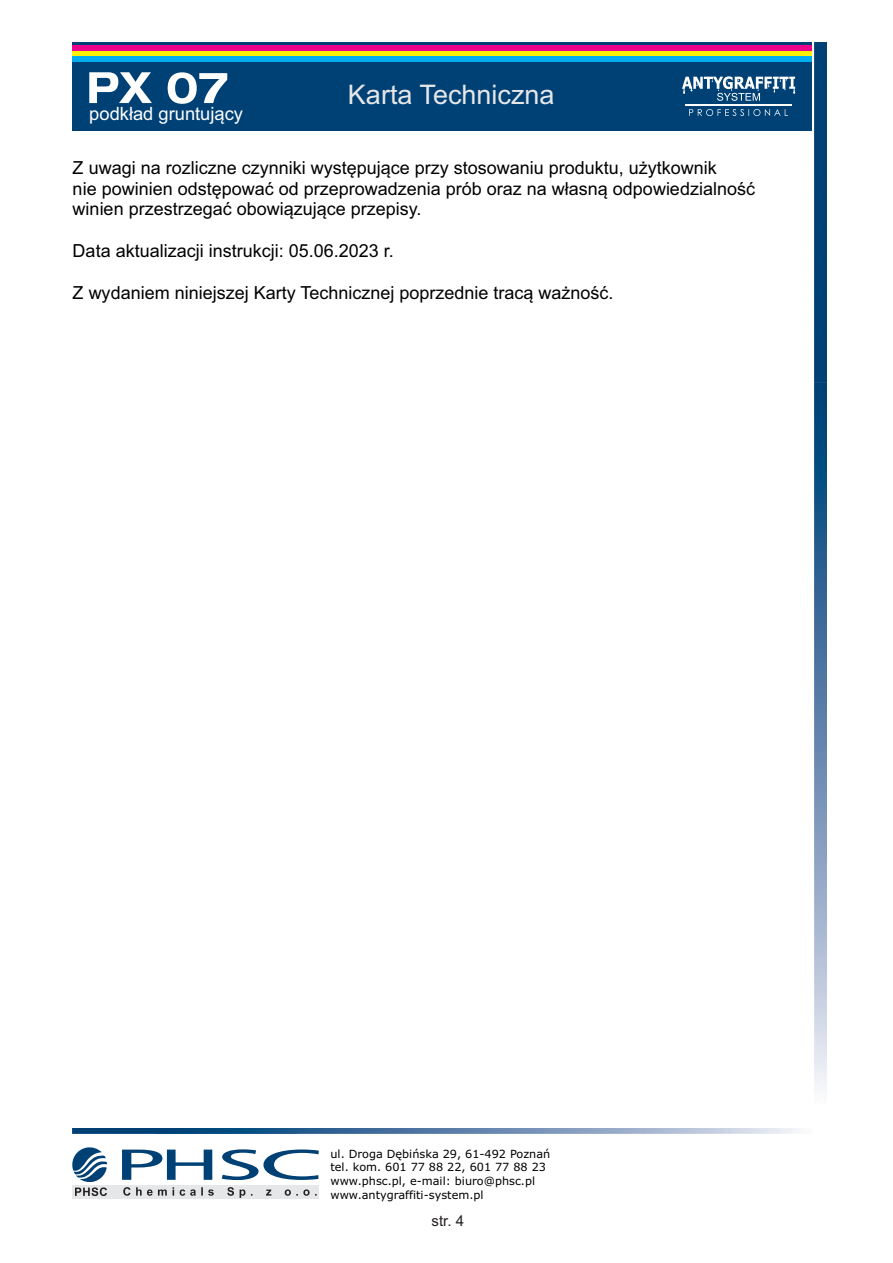
<style>
.page{position:relative;width:893px;height:1263px;background:#fff}
.page>*{position:absolute;margin:0;border:0;box-sizing:border-box;transform-origin:0 0}
.t1{font:27px "Arial";color:#e6e7e9}
.t2{font:18.3px "Arial";color:#fff}
.t3{font:18px/20.5px "Arial";color:#000}
.t4{font:15px "Arial";color:#231f20}
.t5{font:11.25px/13.6px "Verdana";color:#000}
</style>
<div class="page">
<img style="left:814px;top:43px;width:13px;height:1047px">
<img style="left:72px;top:1128px;width:728px;height:6px">
<svg style="left:122px;top:1149px;width:197px;height:31px"></svg>
<div style="left:72px;top:1185px;width:247px;height:13px;background:#e6e7e9"></div>
<svg style="left:123px;top:1187px;width:194px;height:11px"></svg>
<svg style="left:72px;top:1147px;width:35px;height:49px"></svg>
<div style="left:72px;top:43px;width:740px;height:88px;background:#004175"></div>
<div style="left:72px;top:46px;width:740px;height:5px;background:#ed028c"></div>
<div style="left:72px;top:51px;width:740px;height:5px;background:#fff101"></div>
<div style="left:72px;top:56px;width:740px;height:5px;background:#00aeef"></div>
<svg style="left:689px;top:109px;width:99px;height:7px"></svg>
<hr style="left:685px;top:104px;width:107px;height:2px;background:#fff">
<svg style="left:682px;top:76px;width:113px;height:25px"></svg>
<svg style="left:89px;top:72px;width:138px;height:32px"></svg>
<h1 class="t1" style="left:348px;top:85px;width:208px">Karta Techniczna</h1>
<p class="t2" style="left:89px;top:107px;width:155px">podkład gruntujący</p>
<p class="t3" style="left:73px;top:159px;width:684px">Z uwagi na rozliczne czynniki występujące przy stosowaniu produktu, użytkownik<br>nie powinien odstępować od przeprowadzenia prób oraz na własną odpowiedzialność winien przestrzegać obowiązujące przepisy.</p>
<p class="t3" style="left:73px;top:242px;width:323px">Data aktualizacji instrukcji: 05.06.2023 r.</p>
<p class="t3" style="left:73px;top:284px;width:542px">Z wydaniem niniejszej Karty Technicznej poprzednie tracą ważność.</p>
<p class="t5" style="left:330px;top:1148px;width:221px">ul. Droga Dębińska 29, 61-492 Poznań tel. kom. 601 77 88 22, 601 77 88 23 www.phsc.pl, e-mail: biuro@phsc.pl www.antygraffiti-system.pl</p>
<p class="t4" style="left:432px;top:1215px;width:34px">str. 4</p>
</div>
